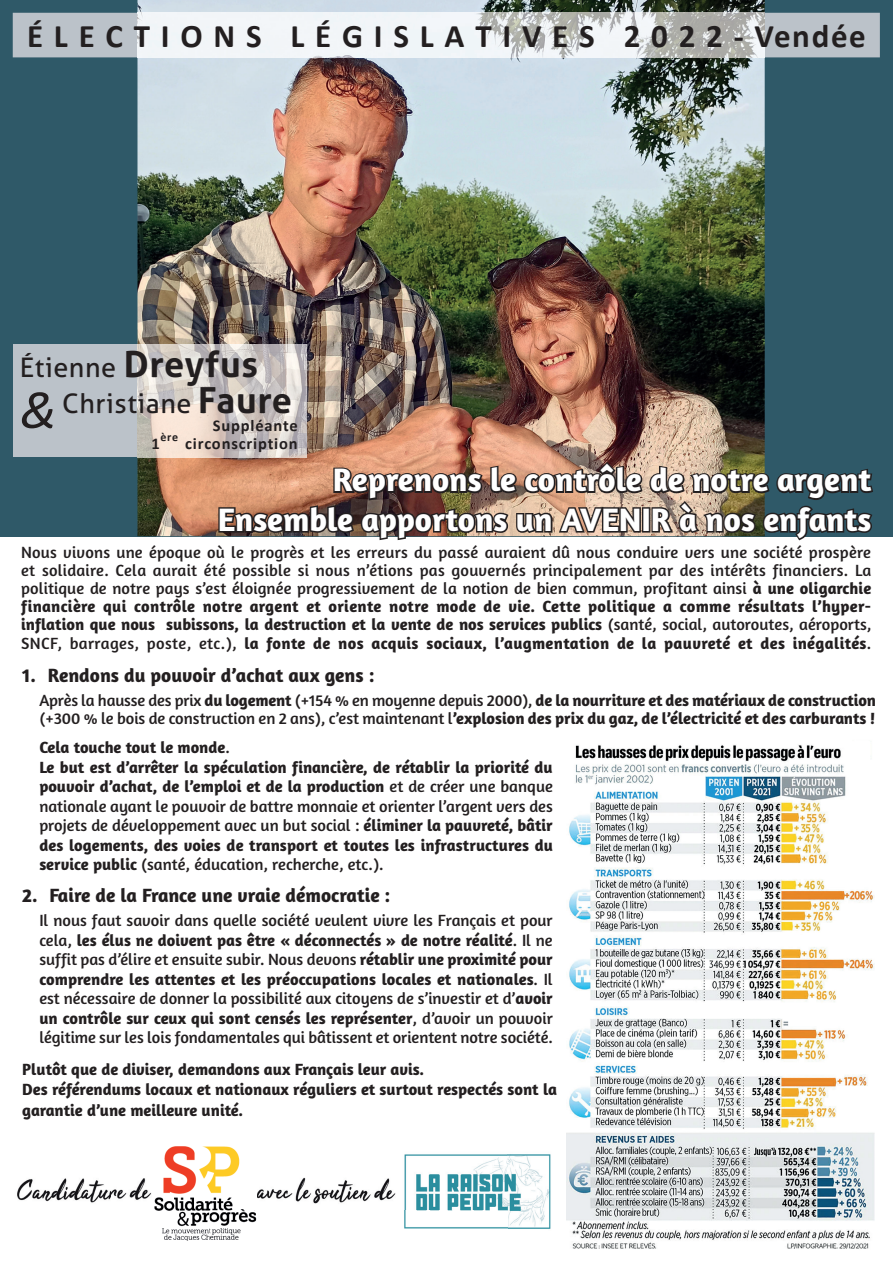
<style>
.page{position:relative;width:893px;height:1263px;background:#fff}
.page>*{position:absolute;margin:0;border:0;box-sizing:border-box;transform-origin:0 0}
.t1{font:700 33px/39.6px "Amaranth";color:#fff;text-align:right}
.t2{font:700 33px "Calibri";letter-spacing:.05em;color:#231f20}
.t3{font:27px/36px "Aller";letter-spacing:.02em;color:#231f20}
.t4{font:700 19.5px "Amaranth";color:#231f20}
.t5{font:16.5px/19.5px "Amaranth";color:#231f20;text-align:justify}
.t6{font:700 16.5px/19.5px "Amaranth";color:#231f20}
.t7{font:700 16.5px "Amaranth";letter-spacing:.02em;color:#231f20}
.t8{font:700 16.5px "Calibri";letter-spacing:.05em;color:#231f20}
.t9{font:700 12px "Calibri";color:#231f20}
.s1{font-weight:700;font-size:36px}
.s2{font-family:"Calibri";font-style:italic;font-size:54px}
.s3{font-weight:700}
.s4{font-weight:400}
</style>
<div class="page">
<div style="left:0;top:0;width:893px;height:536px;background:#2f5968"></div>
<img style="left:566px;top:745px;width:308px;height:504px">
<img style="left:17px;top:1178px;width:95px;height:25px">
<img style="left:310px;top:1154px;width:241px;height:75px">
<img style="left:112px;top:1178px;width:40px;height:22px">
<img style="left:257px;top:1177px;width:53px;height:25px">
<img style="left:137px;top:0;width:628px;height:536px">
<div style="left:13px;top:13px;width:867px;height:44px;background:#bbc2c9"></div>
<img style="left:137px;top:13px;width:628px;height:44px">
<div style="left:13px;top:344px;width:124px;height:113px;background:#bbc2c9"></div>
<img style="left:137px;top:344px;width:169px;height:113px">
<img style="left:217px;top:460px;width:658px;height:81px">
<img style="left:154px;top:1146px;width:90px;height:95px">
<img style="left:210px;top:1210px;width:46px;height:31px">
<h1 class="t2" style="left:27px;top:13px;width:840px">É L E C T I O N S L É G I S L A T I V E S 2 0 2 2 - Vendée</h1>
<h2 class="t3" style="left:20px;top:349px;width:274px">Étienne <span class="s1">Dreyfus </span><span class="s2">&amp;</span> Christiane <span class="s1">Faure</span></h2>
<p class="t8" style="left:213px;top:414px;width:86px">Suppléante</p>
<p class="t9" style="left:161px;top:429px;width:19px">ère</p>
<p class="t8" style="left:185px;top:432px;width:114px">circonscription</p>
<h1 class="t1" style="left:218px;top:459px;width:655px">Reprenons le contrôle de notre argent<br>Ensemble apportons un AVENIR à nos enfants</h1>
<p class="t5" style="left:21px;top:543px;width:852px;line-height:18px">Nous vivons une époque où le progrès et les erreurs du passé auraient dû nous conduire vers une société prospère et solidaire. Cela aurait été possible si nous n’étions pas gouvernés principalement par des intérêts financiers. La politique de notre pays s’est éloignée progressivement de la notion de bien commun, profitant ainsi <span class="s3">à une oligarchie financière qui contrôle notre argent et oriente notre mode de vie. Cette politique a comme résultats l’hyper&shy;inflation que nous subissons, la destruction et la vente de nos services publics</span> (santé, social, autoroutes, aéroports,</p>
<p class="t7" style="left:21px;top:633px;width:852px"><span class="s4">SNCF, barrages, poste, etc.),</span> la fonte de nos acquis sociaux, l’augmentation de la pauvreté et des inégalités<span class="s4">.</span></p>
<p class="t8" style="left:151px;top:432px;width:10px">1</p>
<p class="t4" style="left:22px;top:663px;width:354px">1. Rendons du pouvoir d’achat aux gens :</p>
<p class="t6" style="left:39px;top:690px;width:838px;line-height:18px"><span class="s4">Après la hausse des prix</span> du logement <span class="s4">(+154 % en moyenne depuis 2000),</span> de la nourriture et des matériaux de construction <span class="s4">(+300 % le bois de construction en 2 ans), c’est maintenant l</span>’explosion des prix du gaz, de l’électricité et des carburants !</p>
<p class="t6" style="left:39px;top:737px;width:515px">Cela touche tout le monde<span class="s4">.<br></span>Le but est d’arrêter la spéculation financière, de rétablir la priorité du pouvoir d’achat, de l’emploi et de la production <span class="s4">et de créer une banque nationale ayant le pouvoir de battre monnaie et orienter l’argent vers des projets de développement avec un but social :</span> éliminer la pauvreté, bâtir des logements, des voies de transport et toutes les infrastructures du service public <span class="s4">(santé, éducation, recherche, etc.).</span></p>
<p class="t4" style="left:22px;top:883px;width:370px">2. Faire de la France une vraie démocratie :</p>
<p class="t5" style="left:39px;top:910px;width:515px">Il nous faut savoir dans quelle société veulent vivre les Français et pour cela, <span class="s3">les élus ne doivent pas être « déconnectés » de notre réalité</span>. Il ne suffit pas d’élire et ensuite subir. Nous devons <span class="s3">rétablir une proximité pour comprendre les attentes et les préoccupations locales et nationales</span>. Il est nécessaire de donner la possibilité aux citoyens de s’investir et d’<span class="s3">avoir un contrôle sur ceux qui sont censés les représenter</span>, d’avoir un pouvoir légitime sur les lois fondamentales qui bâtissent et orientent notre société.</p>
<p class="t6" style="left:22px;top:1059px;width:536px">Plutôt que de diviser, demandons aux Français leur avis.<br>Des référendums locaux et nationaux réguliers et surtout respectés sont la</p>
<p class="t6" style="left:22px;top:1100px;width:222px">garantie d’une meilleure unité.</p>
</div>
